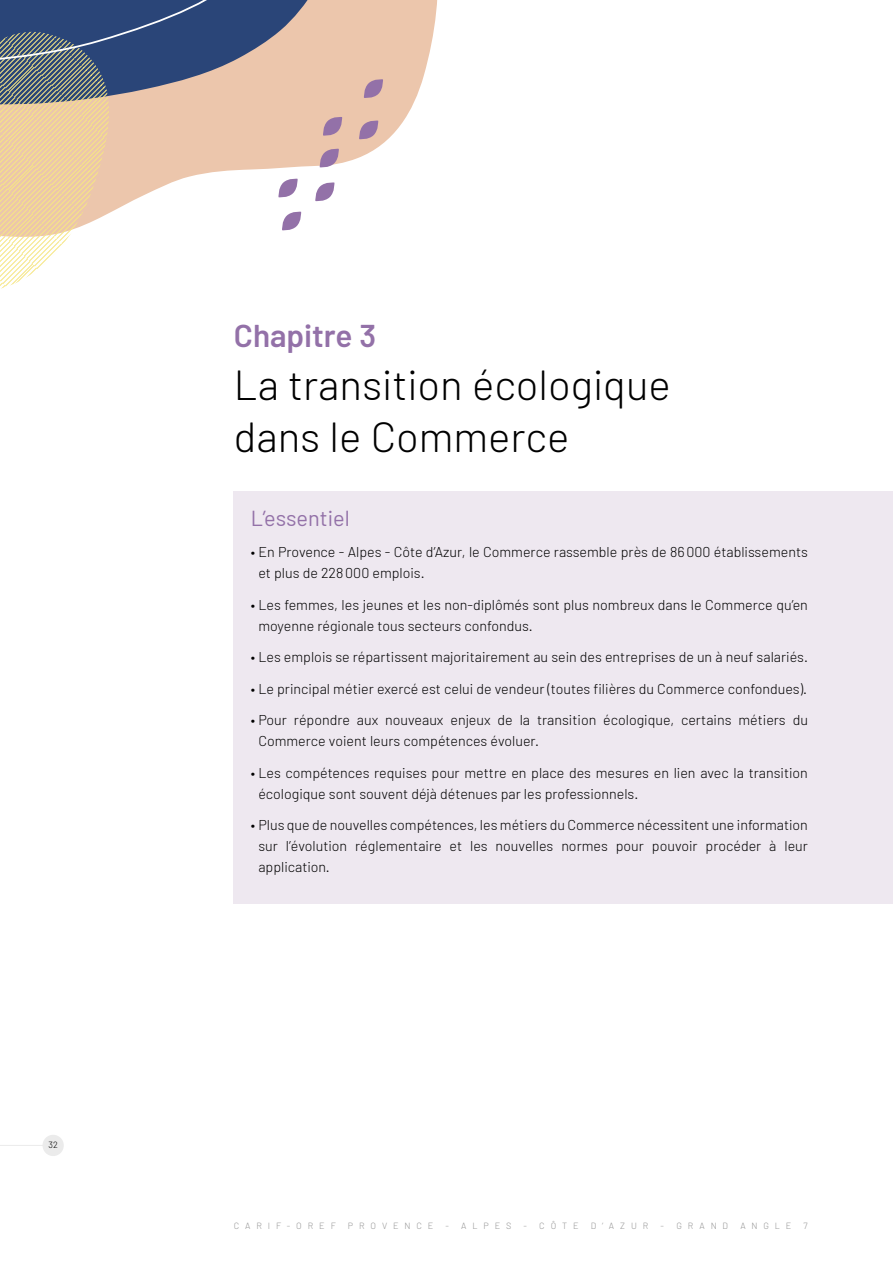
<style>
.page{position:relative;width:893px;height:1263px;background:#fff}
.page>*{position:absolute;margin:0;border:0;box-sizing:border-box;transform-origin:0 0}
.t1{font:300 42px/52.5px "Barlow";color:#000}
.t2{font:600 31.5px "Barlow";color:#9371a8}
.t3{font:21.75px "Barlow";color:#9371a8}
.t4{font:300 14.25px/21px "Barlow";color:#000}
.t5{font:300 9px "Barlow";letter-spacing:.655em;color:#939393}
.t6{font:300 9px "Barlow";color:#000}
</style>
<div class="page">
<div style="left:234px;top:491px;width:659px;height:413px;background:#eee8f0"></div>
<svg style="left:343px;top:0;width:95px;height:163px;fill:#ecc6ac"></svg>
<svg style="left:363px;top:78px;width:21px;height:21px"></svg>
<svg style="left:359px;top:120px;width:20px;height:20px"></svg>
<svg style="left:0;top:0;width:343px;height:289px"></svg>
<hr style="left:0;top:1145px;width:45px;height:1px;background:#ebebeb">
<div style="left:43px;top:1135px;width:21px;height:21px;background:#ebebeb;border-radius:50%"></div>
<p class="t6" style="left:48px;top:1139px;width:11px">32</p>
<h2 class="t2" style="left:234px;top:316px;width:144px">Chapitre 3</h2>
<h1 class="t1" style="left:234px;top:357px;width:438px">La transition écologique dans le Commerce</h1>
<h3 class="t3" style="left:251px;top:504px;width:100px">L’essentiel</h3>
<p class="t4" style="left:258px;top:541px;width:551px;text-indent:-8px">• En Provence - Alpes - Côte d’Azur, le Commerce rassemble près de 86000 établissements et plus de 228000 emplois.</p>
<p class="t4" style="left:258px;top:594px;width:551px;text-indent:-8px">• Les femmes, les jeunes et les non-diplômés sont plus nombreux dans le Commerce qu’en moyenne régionale tous secteurs confondus.</p>
<p class="t4" style="left:251px;top:646px;width:559px">• Les emplois se répartissent majoritairement au sein des entreprises de un à neuf salariés.</p>
<p class="t4" style="left:251px;top:678px;width:558px">• Le principal métier exercé est celui de vendeur (toutes filières du Commerce confondues).</p>
<p class="t4" style="left:258px;top:709px;width:551px;text-indent:-8px">• Pour répondre aux nouveaux enjeux de la transition écologique, certains métiers du<br>Commerce voient leurs compétences évoluer.</p>
<p class="t4" style="left:258px;top:762px;width:551px;text-indent:-8px">• Les compétences requises pour mettre en place des mesures en lien avec la transition écologique sont souvent déjà détenues par les professionnels.</p>
<p class="t4" style="left:258px;top:814px;width:551px;text-align:justify;text-indent:-8px">• Plus que de nouvelles compétences, les métiers du Commerce nécessitent une information sur l’évolution réglementaire et les nouvelles normes pour pouvoir procéder à leur application.</p>
<p class="t5" style="left:234px;top:1220px;width:103px">CARIF-OREF</p>
<p class="t5" style="left:348px;top:1220px;width:87px">PROVENCE</p>
<p class="t5" style="left:446px;top:1220px;width:67px">- ALPES</p>
<p class="t5" style="left:524px;top:1220px;width:57px">- CÔTE</p>
<p class="t5" style="left:591px;top:1220px;width:59px">D’AZUR</p>
<p class="t5" style="left:661px;top:1220px;width:69px">- GRAND</p>
<p class="t5" style="left:740px;top:1220px;width:53px">ANGLE</p>
<p class="t5" style="left:804px;top:1220px;width:6px">7</p>
</div>
